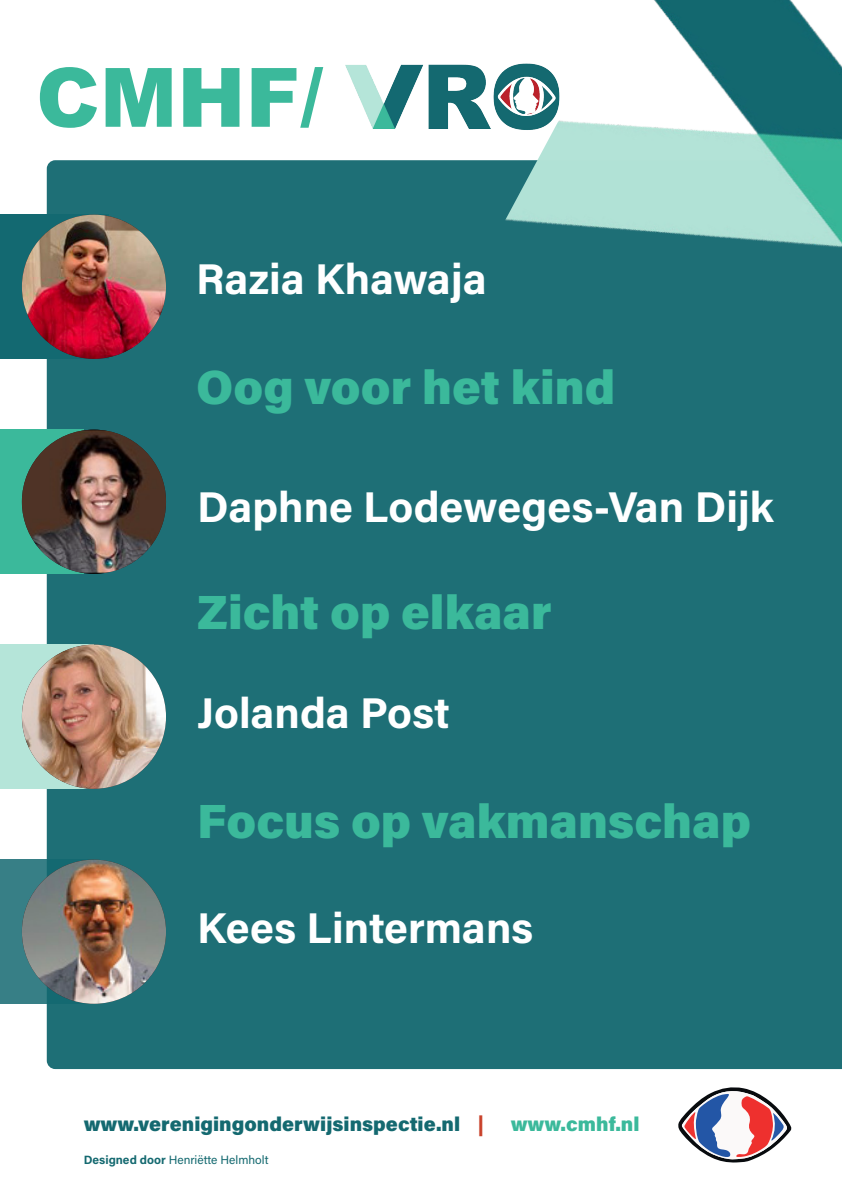
<style>
.page{position:relative;width:842px;height:1191px;background:#fff}
.page>*{position:absolute;margin:0;border:0;box-sizing:border-box;transform-origin:0 0}
.t1{font:900 82px "Arial";color:#3bb99b}
.t2{font:48px "Acumin Variable Concept";letter-spacing:.09em;color:#3bb99b}
.t3{font:43px "Acumin Variable Concept";letter-spacing:.05em;color:#fff}
.t4{font:20px "Acumin Variable Concept";letter-spacing:.095em;color:#146970}
.t5{font:20px "Acumin Variable Concept";letter-spacing:.09em;color:#3bb99b}
.t6{font:12px "Acumin Variable Concept";letter-spacing:.025em;color:#146970}
.s1{color:#c9422b}
</style>
<div class="page">
<div style="left:47px;top:160px;width:795px;height:909px;background:#1e6f76"></div>
<img style="left:473px;top:0;width:369px;height:461px">
<div style="left:0;top:429px;width:84px;height:145px;background:#3bb99b"></div>
<svg style="left:0;top:859px;width:86px;height:144px;background:#347c83"></svg>
<img style="left:22px;top:859px;width:144px;height:144px;border-radius:72px">
<div style="left:0;top:644px;width:94px;height:144px;background:#b5e5d9"></div>
<div style="left:0;top:214px;width:109px;height:144px;background:#136971"></div>
<img style="left:22px;top:429px;width:144px;height:145px;border-radius:72px">
<img style="left:22px;top:644px;width:144px;height:144px;border-radius:72px">
<img style="left:22px;top:215px;width:144px;height:144px;border-radius:72px">
<svg style="left:678px;top:1087px;width:113px;height:75px"></svg>
<img style="left:345px;top:19px;width:233px;height:123px">
<p class="t1" style="left:36px;top:38px;width:289px">CMHF/</p>
<p class="t3" style="left:196px;top:249px;width:290px">Razia Khawaja</p>
<p class="t2" style="left:196px;top:354px;width:417px">Oog voor het kind</p>
<p class="t3" style="left:197px;top:477px;width:574px">Daphne Lodeweges-Van Dijk</p>
<p class="t2" style="left:197px;top:579px;width:351px">Zicht op elkaar</p>
<p class="t3" style="left:197px;top:683px;width:251px">Jolanda Post</p>
<p class="t2" style="left:197px;top:788px;width:552px">Focus op vakmanschap</p>
<p class="t3" style="left:197px;top:899px;width:335px">Kees Lintermans</p>
<p class="t4" style="left:84px;top:1110px;width:401px">www.verenigingonderwijsinspectie.nl <span class="s1">|</span></p>
<p class="t5" style="left:511px;top:1110px;width:129px">www.cmhf.nl</p>
<p class="t6" style="left:84px;top:1151px;width:186px">Designed door Henriëtte Helmholt</p>
</div>
